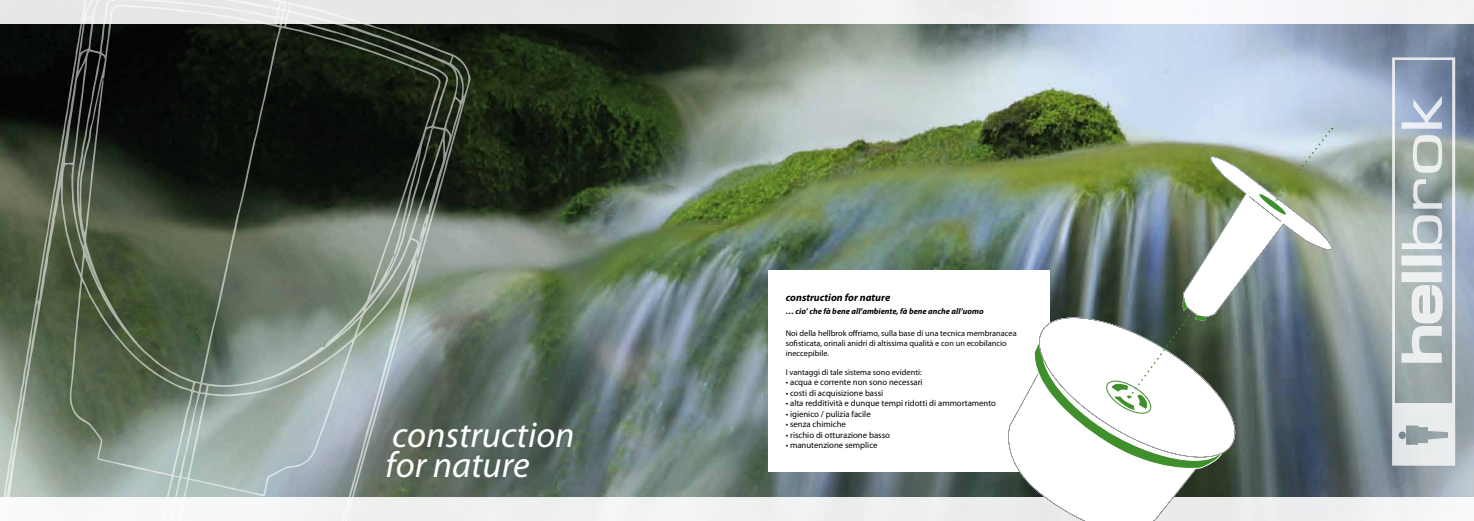
<style>
.page{position:relative;width:1474px;height:521px;background:#fff}
.page>*{position:absolute;margin:0;border:0;box-sizing:border-box;transform-origin:0 0}
.t1{font:italic 36.31px/30.5px "Myriad Pro";color:#fff}
.t2{font:italic 700 10.5px "Myriad Pro";color:#000}
.t3{font:8.75px "Myriad Pro";color:#000}
.t4{font:8.31px/9.6px "Myriad Pro";color:#000}
.t5{font:italic 700 8.31px "Myriad Pro";color:#000}
</style>
<div class="page">
<img style="left:471px;top:0;width:1002px;height:521px">
<img style="left:471px;top:25px;width:1002px;height:471px">
<svg style="left:0;top:0;width:471px;height:521px;background:#616b60"></svg>
<div style="left:768px;top:270px;width:281px;height:202px;background:#fff"></div>
<svg style="left:999px;top:472px;width:9px;height:49px"></svg>
<svg style="left:1008px;top:390px;width:211px;height:131px"></svg>
<svg style="left:1332px;top:139px;width:26px;height:181px;background:#a4b1ab"></svg>
<img style="left:1033px;top:128px;width:299px;height:346px">
<svg style="left:1391px;top:57px;width:64px;height:409px;background:#b4bec3"></svg>
<h1 class="t1" style="left:385px;top:419px;width:191px">construction for nature</h1>
<p class="t2" style="left:785px;top:291px;width:106px">construction for nature</p>
<p class="t5" style="left:785px;top:306px;width:199px">… cio’ che fà bene all’ambiente, fà bene anche all’uomo</p>
<p class="t4" style="left:785px;top:328px;width:232px">Noi della hellbrok offriamo, sulla base di una tecnica membranacea sofisticata, orinali anidri di altissima qualità e con un ecobilancio ineccepibile.</p>
<p class="t4" style="left:785px;top:367px;width:137px">I vantaggi di tale sistema sono evidenti:</p>
<p class="t3" style="left:785px;top:377px;width:138px">• acqua e corrente non sono necessari</p>
<p class="t3" style="left:785px;top:387px;width:99px">• costi di acquisizione bassi</p>
<p class="t3" style="left:785px;top:398px;width:212px">• alta redditività e dunque tempi ridotti di ammortamento</p>
<p class="t3" style="left:785px;top:408px;width:86px">• igienico / pulizia facile</p>
<p class="t3" style="left:785px;top:419px;width:62px">• senza chimiche</p>
<p class="t3" style="left:785px;top:429px;width:106px">• rischio di otturazione basso</p>
<p class="t3" style="left:785px;top:440px;width:93px">• manutenzione semplice</p>
</div>
